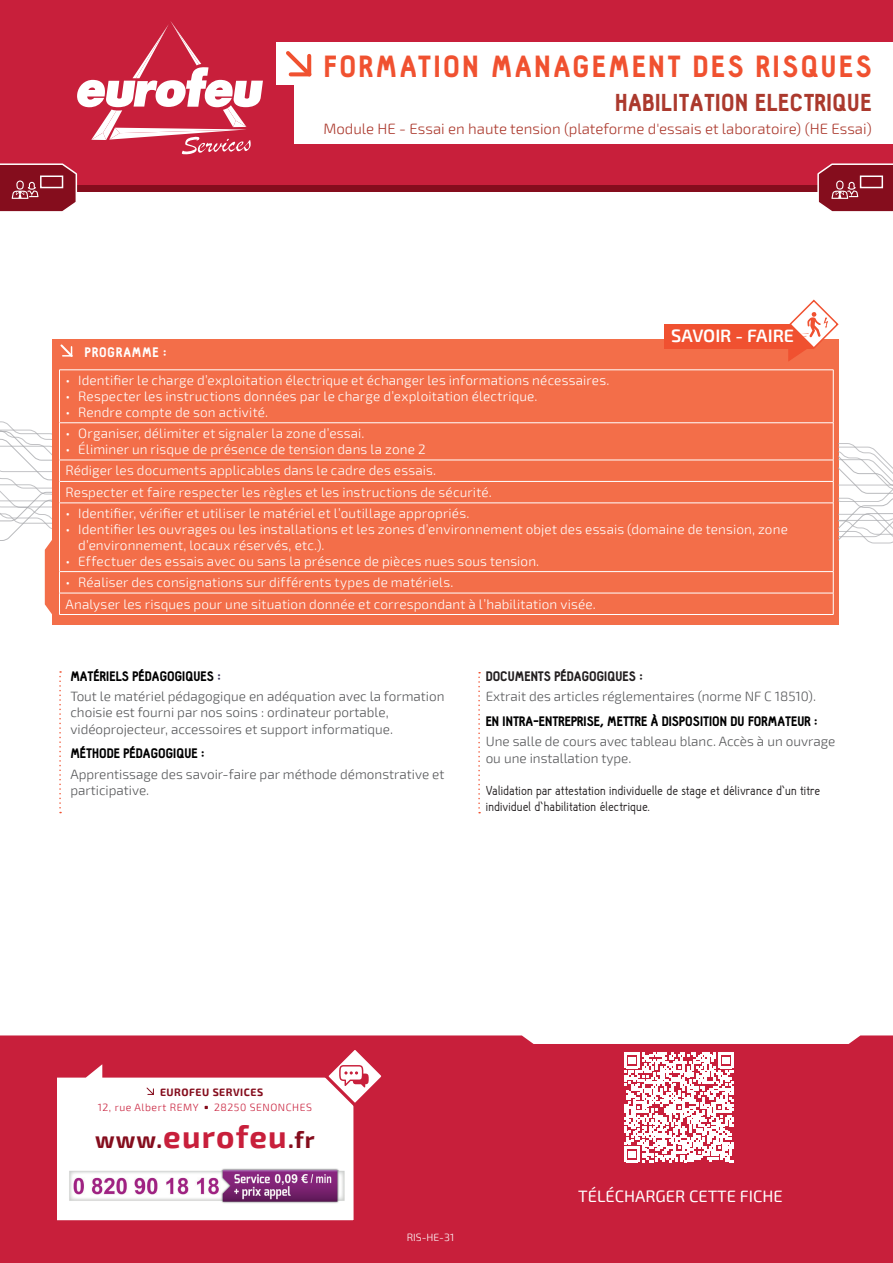
<style>
.page{position:relative;width:893px;height:1263px;background:#fff}
.page>*{position:absolute;margin:0;border:0;box-sizing:border-box;transform-origin:0 0}
.t1{font:900 30px "Hallosans";letter-spacing:.085em;color:#f05130}
.t2{font:900 24px "Hallosans";letter-spacing:.02em;color:#ab392d}
.t3{font:700 23.25px "Exo 2";color:#850d1d}
.t4{font:600 18px "Exo 2";letter-spacing:-.005em;color:#fff}
.t5{font:16.5px "Exo 2";color:#fff}
.t6{font:300 15px "Exo 2";color:#ab392d}
.t7{font:300 13.5px/21.5px "Exo 2";letter-spacing:.01em;color:#fff}
.t8{font:300 13.5px/16.2px "Exo 2";color:#57585a}
.t9{font:13.5px/16.2px "Hallo Sans";letter-spacing:.005em;color:#231f20}
.t10{font:900 13.5px "Hallosans";color:#000001}
.t11{font:900 13.5px "Hallosans";color:#231f20}
.t12{font:900 13.5px "Hallosans";letter-spacing:.06em;color:#fff}
.t13{font:300 10.5px "Exo 2";letter-spacing:.05em;color:#c81f3b}
.t14{font:700 10.5px "Exo 2";letter-spacing:.05em;color:#850d1d}
.t15{font:300 10.5px "Exo 2";color:#fff}
.s1{color:#3b365b}
.s2{font-size:31.35px;color:#c81f3b}
</style>
<div class="page">
<div style="left:0;top:1035px;width:893px;height:228px;background:#c81f3b"></div>
<svg style="left:52px;top:1055px;width:306px;height:170px"></svg>
<svg style="left:321px;top:1043px;width:67px;height:67px"></svg>
<svg style="left:146px;top:1087px;width:9px;height:8px"></svg>
<img style="left:36px;top:1151px;width:328px;height:63px">
<div style="left:0;top:0;width:893px;height:188px;background:#c81f3b"></div>
<div style="left:0;top:185px;width:893px;height:6px;background:#850d1d"></div>
<div style="left:276px;top:43px;width:617px;height:42px;background:#fff"></div>
<div style="left:294px;top:84px;width:599px;height:60px;background:#fff"></div>
<svg style="left:286px;top:51px;width:26px;height:26px"></svg>
<svg style="left:0;top:163px;width:78px;height:49px;background:#99313f"></svg>
<svg style="left:816px;top:163px;width:77px;height:49px;background:#9a3240"></svg>
<svg style="left:59px;top:671px;width:2px;height:142px"></svg>
<svg style="left:478px;top:672px;width:2px;height:141px"></svg>
<div style="left:52px;top:339px;width:787px;height:285px;background:#f36e49"></div>
<svg style="left:60px;top:344px;width:13px;height:13px"></svg>
<div style="left:664px;top:324px;width:150px;height:25px;background:#f05130"></div>
<svg style="left:788px;top:299px;width:51px;height:62px"></svg>
<hr style="left:59px;top:370px;width:774px;height:1px;background:#fff">
<hr style="left:59px;top:370px;width:1px;height:53px;background:#fff">
<hr style="left:833px;top:370px;width:1px;height:53px;background:#fff">
<hr style="left:59px;top:422px;width:774px;height:1px;background:#fff">
<hr style="left:59px;top:460px;width:774px;height:1px;background:#fff">
<hr style="left:59px;top:481px;width:774px;height:1px;background:#fff">
<svg style="left:833px;top:418px;width:60px;height:126px"></svg>
<hr style="left:59px;top:503px;width:774px;height:1px;background:#fff">
<hr style="left:833px;top:503px;width:1px;height:68px;background:#fff">
<hr style="left:59px;top:571px;width:774px;height:1px;background:#fff">
<hr style="left:59px;top:593px;width:774px;height:1px;background:#fff">
<svg style="left:0;top:421px;width:60px;height:193px"></svg>
<svg style="left:833px;top:572px;width:1px;height:42px"></svg>
<hr style="left:59px;top:614px;width:774px;height:1px;background:#fff">
<svg style="left:624px;top:1052px;width:110px;height:110px"></svg>
<svg style="left:77px;top:21px;width:186px;height:133px"></svg>
<h1 class="t1" style="left:324px;top:50px;width:549px">FORMATION MANAGEMENT DES RISQUES</h1>
<h2 class="t2" style="left:615px;top:90px;width:258px">HABILITATION ELECTRIQUE</h2>
<p class="t6" style="left:323px;top:120px;width:550px">Module HE - Essai en haute tension (plateforme d'essais et laboratoire) (HE Essai)</p>
<p class="t12" style="left:85px;top:345px;width:83px">PROGRAMME :</p>
<h3 class="t4" style="left:671px;top:325px;width:124px">SAVOIR - FAIRE</h3>
<p class="t7" style="left:65px;top:370px;width:545px">• Identifier le charge d’exploitation électrique et échanger les informations nécessaires.</p>
<p class="t7" style="left:65px;top:386px;width:474px">• Respecter les instructions données par le charge d’exploitation électrique.</p>
<p class="t7" style="left:65px;top:402px;width:204px">• Rendre compte de son activité.</p>
<p class="t7" style="left:65px;top:423px;width:301px">• Organiser, délimiter et signaler la zone d’essai.</p>
<p class="t7" style="left:65px;top:439px;width:428px">• Éliminer un risque de présence de tension dans la zone 2<br>Rédiger les documents applicables dans le cadre des essais.<br>Respecter et faire respecter les règles et les instructions de sécurité.</p>
<p class="t7" style="left:65px;top:503px;width:405px">• Identifier, vérifier et utiliser le matériel et l’outillage appropriés.</p>
<p class="t7" style="left:78px;top:522px;width:711px;line-height:15.8px;text-indent:-13px">• Identifier les ouvrages ou les installations et les zones d’environnement objet des essais (domaine de tension, zone d’environnement, locaux réservés, etc.).</p>
<p class="t7" style="left:65px;top:550px;width:475px">• Effectuer des essais avec ou sans la présence de pièces nues sous tension.</p>
<p class="t7" style="left:65px;top:572px;width:532px">• Réaliser des consignations sur différents types de matériels.<br>Analyser les risques pour une situation donnée et correspondant à l’habilitation visée.</p>
<p class="t10" style="left:70px;top:669px;width:152px">MATÉRIELS PÉDAGOGIQUES <span class="s1">:</span></p>
<p class="t8" style="left:70px;top:689px;width:376px">Tout le matériel pédagogique en adéquation avec la formation choisie est fourni par nos soins : ordinateur portable, vidéoprojecteur, accessoires et support informatique.</p>
<p class="t10" style="left:70px;top:746px;width:136px">MÉTHODE PÉDAGOGIQUE :</p>
<p class="t8" style="left:70px;top:766px;width:375px">Apprentissage des savoir-faire par méthode démonstrative et participative.</p>
<p class="t11" style="left:486px;top:668px;width:159px">DOCUMENTS PÉDAGOGIQUES :</p>
<p class="t8" style="left:486px;top:688px;width:332px">Extrait des articles réglementaires (norme NF C 18510).</p>
<p class="t10" style="left:486px;top:714px;width:334px">EN INTRA-ENTREPRISE, METTRE À DISPOSITION DU FORMATEUR :</p>
<p class="t8" style="left:486px;top:734px;width:351px">Une salle de cours avec tableau blanc. Accès à un ouvrage ou une installation type.</p>
<p class="t9" style="left:486px;top:783px;width:336px">Validation par attestation individuelle de stage et délivrance d’un titre individuel d’habilitation électrique.</p>
<p class="t14" style="left:160px;top:1085px;width:105px">EUROFEU SERVICES</p>
<p class="t13" style="left:98px;top:1101px;width:102px">12, rue Albert REMY</p>
<p class="t13" style="left:214px;top:1101px;width:99px">28250 SENONCHES</p>
<h3 class="t3" style="left:95px;top:1126px;width:221px">www.<span class="s2">eurofeu</span>.fr</h3>
<p class="t15" style="left:407px;top:1231px;width:49px">RIS-HE-31</p>
<p class="t5" style="left:578px;top:1186px;width:206px">TÉLÉCHARGER CETTE FICHE</p>
</div>
